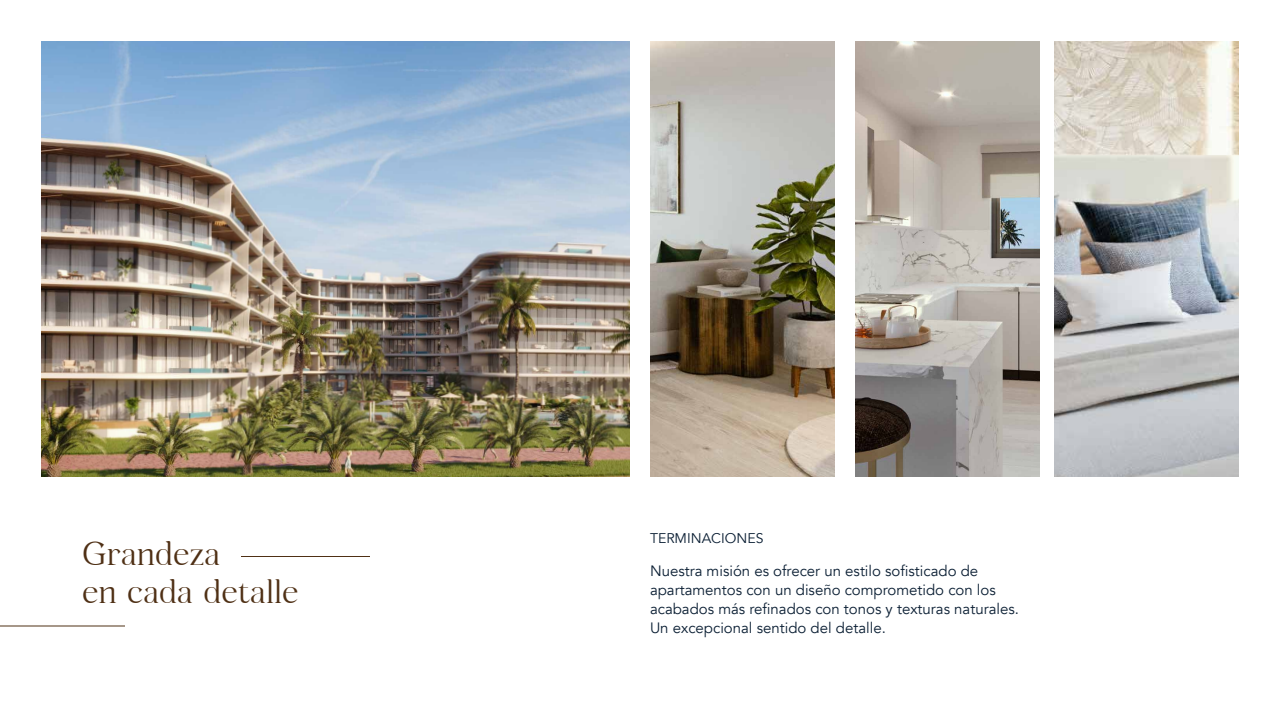
<style>
.page{position:relative;width:1280px;height:720px;background:#fff}
.page>*{position:absolute;margin:0;border:0;box-sizing:border-box;transform-origin:0 0}
.t1{font:32px/38.4px "Mighty Wings";color:#4f3015}
.t2{font:15px/19px "Avenir";color:#0b1f34}
.t3{font:14px "Avenir";color:#0b1f34}
</style>
<div class="page">
<img style="left:1054px;top:41px;width:185px;height:436px">
<img style="left:855px;top:41px;width:185px;height:436px">
<img style="left:650px;top:41px;width:185px;height:436px">
<img style="left:41px;top:41px;width:589px;height:436px">
<hr style="left:0;top:626px;width:125px;height:1px;background:#4f3015">
<hr style="left:241px;top:556px;width:129px;height:1px;background:#4f3015">
<h1 class="t1" style="left:82px;top:535px;width:218px">Grandeza<br>en cada detalle</h1>
<p class="t3" style="left:650px;top:529px;width:115px">TERMINACIONES</p>
<p class="t2" style="left:650px;top:562px;width:370px">Nuestra misión es ofrecer un estilo sofisticado de apartamentos con un diseño comprometido con los acabados más refinados con tonos y texturas naturales.<br>Un excepcional sentido del detalle.</p>
</div>
